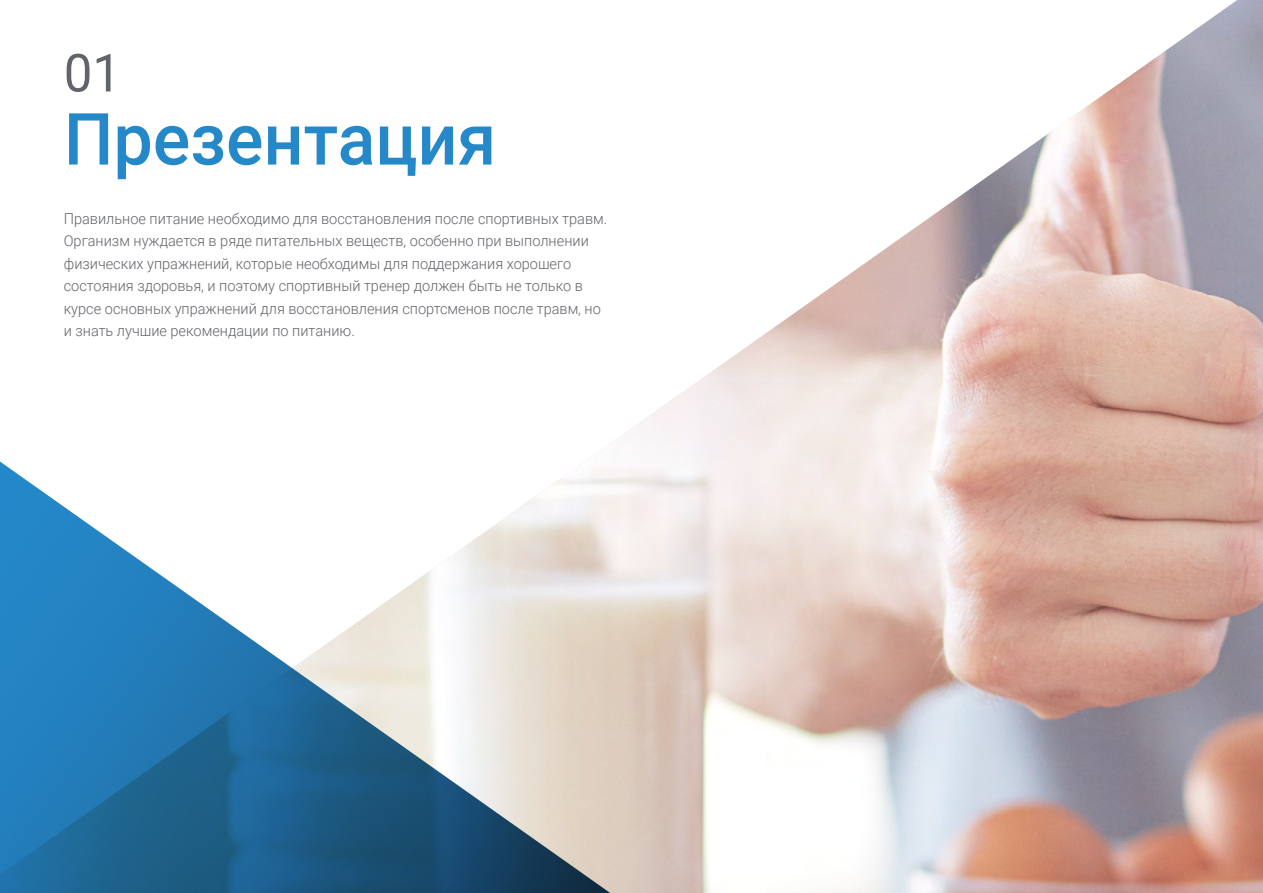
<style>
.page{position:relative;width:1263px;height:893px;background:#fff}
.page>*{position:absolute;margin:0;border:0;box-sizing:border-box;transform-origin:0 0}
.t1{font:500 72px "Roboto";color:#2488c9}
.t2{font:52.5px "Roboto";color:#61646a}
.t3{font:300 15px/22.5px "Roboto";color:#61646a}
</style>
<div class="page">
<img style="left:607px;top:0;width:656px;height:893px">
<svg style="left:0;top:446px;width:640px;height:447px"></svg>
<h2 class="t2" style="left:64px;top:36px;width:59px">01</h2>
<h1 class="t1" style="left:64px;top:89px;width:434px">Презентация</h1>
<p class="t3" style="left:64px;top:207px;width:545px">Правильное питание необходимо для восстановления после спортивных травм.<br>Организм нуждается в ряде питательных веществ, особенно при выполнении физических упражнений, которые необходимы для поддержания хорошего состояния здоровья, и поэтому спортивный тренер должен быть не только в курсе основных упражнений для восстановления спортсменов после травм, но и знать лучшие рекомендации по питанию.</p>
</div>
